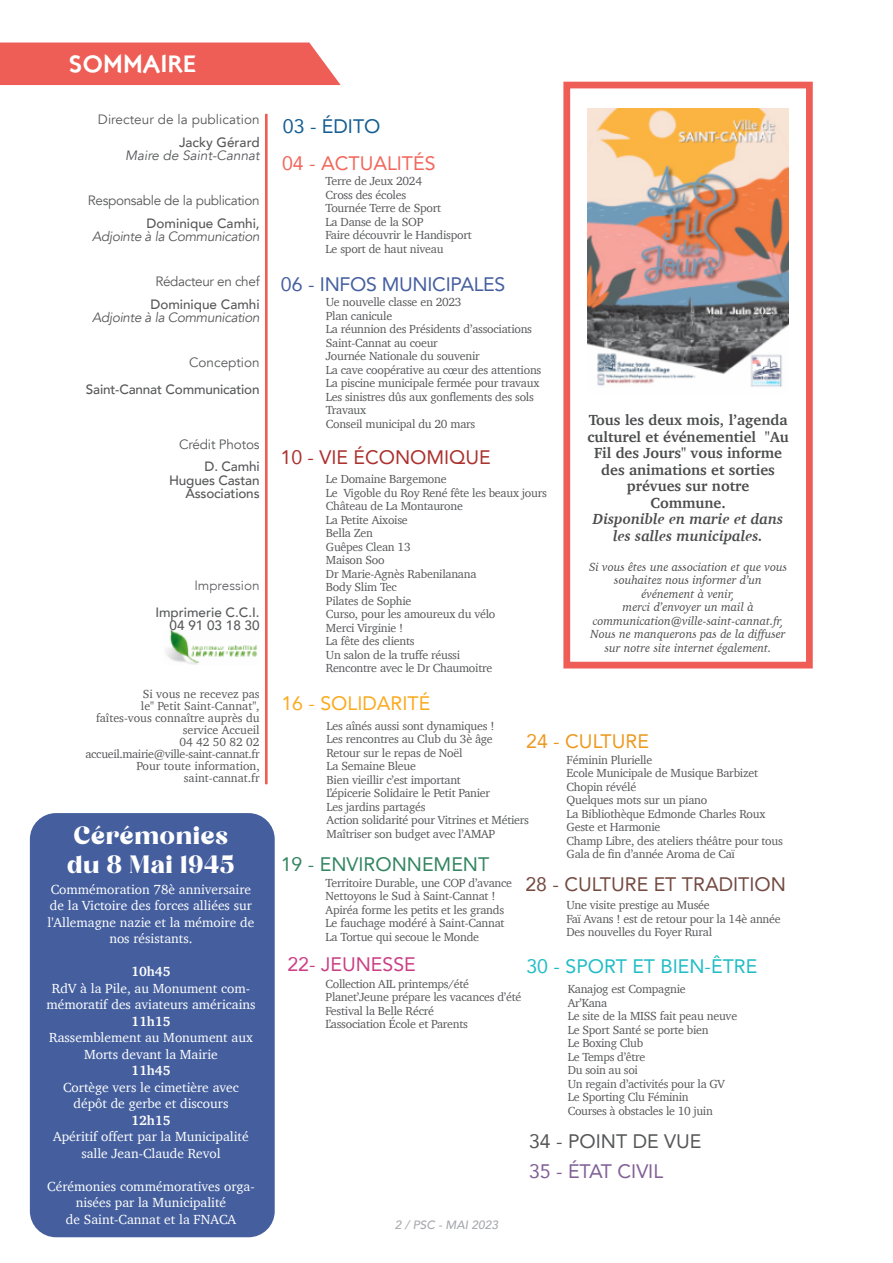
<style>
.page{position:relative;width:893px;height:1263px;background:#fff}
.page>*{position:absolute;margin:0;border:0;box-sizing:border-box;transform-origin:0 0}
.t1{font:24px/28.5px "Begika";color:#fff}
.t2{font:24px "London Two";color:#fff}
.t3{font:19.5px "Avenir";color:#744a41}
.t4{font:19.5px "Avenir";letter-spacing:-.015em;color:#455f9e}
.t5{font:19.5px "Avenir";color:#21bdc6}
.t6{font:19.5px "Avenir";color:#ab322f}
.t7{font:19.5px "Avenir";color:#348561}
.t8{font:19.5px "Avenir";color:#f2675c}
.t9{font:19.5px "Avenir";color:#faaa1f}
.t10{font:19.5px "Avenir";color:#565759}
.t11{font:19.5px "Avenir";color:#816097}
.t12{font:19.5px "Avenir";color:#cb3f85}
.t13{font:19.5px "Avenir";color:#ed9920}
.t14{font:19.5px "Avenir";color:#145d92}
.t15{font:700 15px/16.5px "Charter";color:#4b4c4d;text-align:center}
.t16{font:italic 700 15px/16.5px "Charter";color:#4b4c4d;text-align:center}
.t17{font:13.5px/16.5px "Charter";color:#fff;text-align:center}
.t18{font:500 13.5px/13.5px "Avenir";letter-spacing:-.01em;color:#57585a;text-align:right}
.t19{font:13.5px "Avenir";letter-spacing:-.01em;color:#57585a}
.t20{font:italic 13.5px "Avenir";letter-spacing:-.025em;color:#57585a}
.t21{font:500 13.5px/13.5px "Avenir";color:#58595b;text-align:right}
.t22{font:700 13.5px "Charter";color:#fff}
.t23{font:italic 13.5px "Avenir";color:#57585a}
.t24{font:300 13.5px "Avenir";color:#58595b}
.t25{font:12px/13.5px "Charter";letter-spacing:-.02em;color:#57585a}
.t26{font:italic 12px/13.5px "Charter";color:#4b4c4d;text-align:center}
.t27{font:12px/12px "Charter";color:#565759;text-align:right}
.t28{font:italic 500 12px "Avenir";color:#a7a9ad}
</style>
<div class="page">
<div style="left:563px;top:82px;width:250px;height:586px;border:7px solid #ee5d56"></div>
<hr style="left:265px;top:114px;width:2px;height:670px;background:#ee5d56">
<img style="left:166px;top:630px;width:92px;height:34px">
<img style="left:587px;top:108px;width:202px;height:279px">
<div style="left:0;top:43px;width:341px;height:42px;background:#ee5d56"></div>
<div style="left:30px;top:813px;width:245px;height:424px;background:#455f9e;border-radius:26px"></div>
<h1 class="t2" style="left:69px;top:55px;width:129px">SOMMAIRE</h1>
<p class="t19" style="left:98px;top:111px;width:163px">Directeur de la publication</p>
<p class="t18" style="left:179px;top:136px;width:82px">Jacky Gérard</p>
<p class="t23" style="left:125px;top:147px;width:136px">Maire de Saint-Cannat</p>
<p class="t19" style="left:88px;top:192px;width:173px">Responsable de la publication</p>
<p class="t18" style="left:147px;top:217px;width:115px">Dominique Camhi,</p>
<p class="t20" style="left:92px;top:228px;width:169px">Adjointe à la Communication</p>
<p class="t19" style="left:155px;top:273px;width:106px">Rédacteur en chef</p>
<p class="t18" style="left:150px;top:298px;width:111px">Dominique Camhi</p>
<p class="t20" style="left:92px;top:309px;width:169px">Adjointe à la Communication</p>
<p class="t19" style="left:189px;top:354px;width:72px">Conception</p>
<p class="t18" style="left:86px;top:383px;width:175px">Saint-Cannat Communication</p>
<p class="t19" style="left:179px;top:435px;width:82px">Crédit Photos</p>
<p class="t18" style="left:169px;top:460px;width:92px">D. Camhi<br>Hugues Castan<br>Associations</p>
<p class="t24" style="left:194px;top:576px;width:67px">Impression</p>
<p class="t21" style="left:155px;top:605px;width:106px">Imprimerie C.C.I.<br>04 91 03 18 30</p>
<p class="t27" style="left:86px;top:687px;width:176px">Si vous ne recevez pas<br>le" Petit Saint-Cannat", faîtes-vous connaître auprès du service Accueil<br>04 42 50 82 02 accueil.mairie@ville-saint-cannat.fr<br>Pour toute information, saint-cannat.fr</p>
<h1 class="t1" style="left:67px;top:824px;width:170px">Cérémonies du 8 Mai 1945</h1>
<p class="t17" style="left:48px;top:880px;width:208px">Commémoration 78è anniversaire de la Victoire des forces alliées sur l'Allemagne nazie et la mémoire de nos résistants.</p>
<p class="t22" style="left:131px;top:963px;width:41px">10h45</p>
<p class="t17" style="left:46px;top:979px;width:211px">RdV à la Pile, au Monument com&shy;mémoratif des aviateurs américains</p>
<p class="t22" style="left:131px;top:1012px;width:41px">11h15</p>
<p class="t17" style="left:49px;top:1029px;width:205px">Rassemblement au Monument aux<br>Morts devant la Mairie</p>
<p class="t22" style="left:131px;top:1062px;width:41px">11h45</p>
<p class="t17" style="left:63px;top:1078px;width:177px">Cortège vers le cimetière avec dépôt de gerbe et discours</p>
<p class="t22" style="left:131px;top:1111px;width:41px">12h15</p>
<p class="t17" style="left:53px;top:1128px;width:197px">Apéritif offert par la Municipalité salle Jean-Claude Revol</p>
<p class="t17" style="left:47px;top:1177px;width:209px">Cérémonies commémoratives orga&shy;nisées par la Municipalité<br>de Saint-Cannat et la FNACA</p>
<h2 class="t14" style="left:283px;top:113px;width:99px">03 - ÉDITO</h2>
<h2 class="t8" style="left:282px;top:151px;width:155px">04 - ACTUALITÉS</h2>
<p class="t25" style="left:326px;top:174px;width:148px">Terre de Jeux 2024<br>Cross des écoles<br>Tournée Terre de Sport<br>La Danse de la SOP<br>Faire découvrir le Handisport<br>Le sport de haut niveau</p>
<h2 class="t4" style="left:281px;top:271px;width:226px">06 - INFOS MUNICIPALES</h2>
<p class="t25" style="left:326px;top:295px;width:217px">Ue nouvelle classe en 2023<br>Plan canicule<br>La réunnion des Présidents d’associations<br>Saint-Cannat au coeur<br>Journée Nationale du souvenir<br>La cave coopérative au cœur des attentions<br>La piscine municipale fermée pour travaux<br>Les sinistres dûs aux gonflements des sols<br>Travaux<br>Conseil municipal du 20 mars</p>
<h2 class="t6" style="left:281px;top:444px;width:212px">10 - VIE ÉCONOMIQUE</h2>
<p class="t25" style="left:326px;top:472px;width:222px">Le Domaine Bargemone<br>Le Vigoble du Roy René fête les beaux jours<br>Château de La Montaurone<br>La Petite Aixoise<br>Bella Zen<br>Guêpes Clean 13<br>Maison Soo<br>Dr Marie-Agnès Rabenilanana<br>Body Slim Tec<br>Pilates de Sophie<br>Curso, pour les amoureux du vélo<br>Merci Virginie !<br>La fête des clients<br>Un salon de la truffe réussi<br>Rencontre avec le Dr Chaumoitre</p>
<h2 class="t9" style="left:281px;top:690px;width:150px">16 - SOLIDARITÉ</h2>
<p class="t15" style="left:587px;top:412px;width:203px">Tous les deux mois, l’agenda culturel et événementiel "Au<br>Fil des Jours" vous informe des animations et sorties prévues sur notre<br>Commune.</p>
<p class="t16" style="left:593px;top:511px;width:192px">Disponible en marie et dans les salles municipales.</p>
<p class="t26" style="left:589px;top:560px;width:200px">Si vous êtes une association et que vous souhaitez nous informer d’un événement à venir,<br>merci d’envoyer un mail à communication@ville-saint-cannat.fr,<br>Nous ne manquerons pas de la diffuser sur notre site internet également.</p>
<p class="t25" style="left:327px;top:718px;width:204px">Les aînés aussi sont dynamiques !<br>Les rencontres au Club du 3è âge<br>Retour sur le repas de Noël<br>La Semaine Bleue<br>Bien vieillir c’est important<br>L’épicerie Solidaire le Petit Panier<br>Les jardins partagés<br>Action solidarité pour Vitrines et Métiers<br>Maîtriser son budget avec l’AMAP</p>
<h2 class="t13" style="left:526px;top:729px;width:124px">24 - CULTURE</h2>
<p class="t25" style="left:567px;top:753px;width:218px">Féminin Plurielle<br>Ecole Municipale de Musique Barbizet<br>Chopin révélé<br>Quelques mots sur un piano<br>La Bibliothèque Edmonde Charles Roux<br>Geste et Harmonie<br>Champ Libre, des ateliers théâtre pour tous<br>Gala de fin d’année Aroma de Caï</p>
<h2 class="t7" style="left:281px;top:852px;width:210px">19 - ENVIRONNEMENT</h2>
<p class="t25" style="left:326px;top:876px;width:188px">Territoire Durable, une COP d’avance Nettoyons le Sud à Saint-Cannat !<br>Apiréa forme les petits et les grands Le fauchage modéré à Saint-Cannat La Tortue qui secoue le Monde</p>
<h2 class="t12" style="left:287px;top:952px;width:130px">22- JEUNESSE</h2>
<h2 class="t3" style="left:525px;top:871px;width:262px">28 - CULTURE ET TRADITION</h2>
<p class="t25" style="left:566px;top:898px;width:216px">Une visite prestige au Musée<br>Faï Avans ! est de retour pour la 14è année<br>Des nouvelles du Foyer Rural</p>
<h2 class="t5" style="left:526px;top:954px;width:232px">30 - SPORT ET BIEN-ÊTRE</h2>
<p class="t25" style="left:326px;top:977px;width:197px">Collection AIL printemps/été<br>Planet’Jeune prépare les vacances d’été<br>Festival la Belle Récré<br>L’association École et Parents</p>
<p class="t25" style="left:568px;top:982px;width:171px">Kanajog est Compagnie<br>Ar’Kana<br>Le site de la MISS fait peau neuve<br>Le Sport Santé se porte bien<br>Le Boxing Club<br>Le Temps d’être<br>Du soin au soi<br>Un regain d’activités pour la GV<br>Le Sporting Clu Féminin<br>Courses à obstacles le 10 juin</p>
<h2 class="t10" style="left:529px;top:1128px;width:174px">34 - POINT DE VUE</h2>
<h2 class="t11" style="left:529px;top:1158px;width:136px">35 - ÉTAT CIVIL</h2>
<p class="t28" style="left:395px;top:1217px;width:105px">2 / PSC - MAI 2023</p>
</div>
